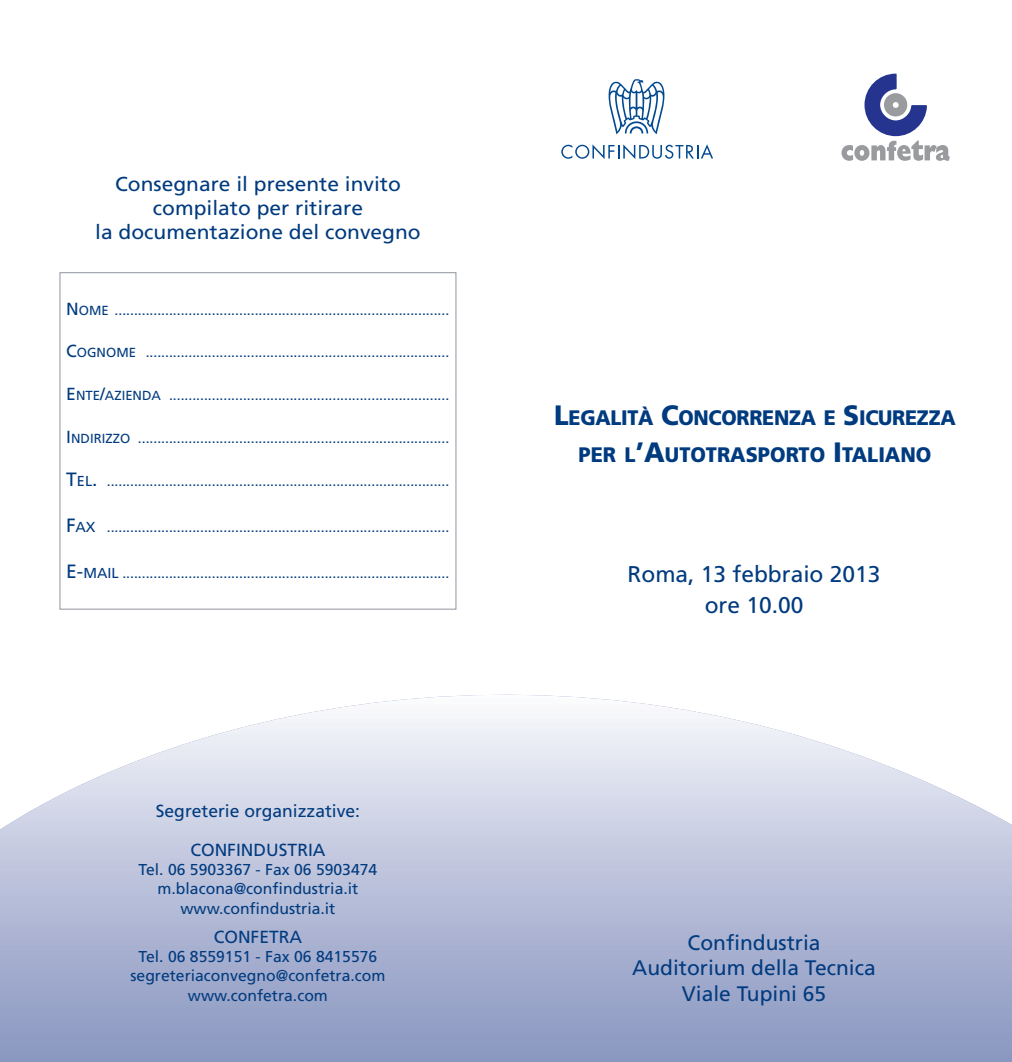
<style>
.page{position:relative;width:1012px;height:1062px;background:#fff}
.page>*{position:absolute;margin:0;border:0;box-sizing:border-box;transform-origin:0 0}
.t1{font:22.75px/31.3px "Frutiger LT Std";color:#013b7f;text-align:center}
.t2{font:900 21px/36.8px "Frutiger";letter-spacing:-.015em;color:#013b7f;text-align:center;scale:.94 1}
.t3{font:21px/25.2px "Frutiger LT Std";color:#013b7f;text-align:center}
.t4{font:20.12px/24.2px "Frutiger LT Std";color:#013b7f;text-align:center;scale:1.04 1}
.t5{font:17.5px "Frutiger LT Std";color:#013b7f}
.t6{font:15.75px/19.2px "Frutiger LT Std";color:#013b7f;text-align:center}
.t7{font:14px "Frutiger LT Std";color:#013b7f}
.s1{font-size:17.5px}
.s2{font-size:13.12px}
.s3{font-size:19.25px}
.s4{font-size:14.35px}
.s5{font-size:28px}
</style>
<div class="page">
<svg style="left:0;top:694px;width:1012px;height:368px"></svg>
<svg style="left:561px;top:144px;width:152px;height:15px"></svg>
<svg style="left:608px;top:79px;width:57px;height:55px"></svg>
<svg style="left:841px;top:74px;width:109px;height:87px"></svg>
<div style="left:60px;top:272px;width:396px;height:337px;border:1px solid #8f959d"></div>
<h3 class="t4" style="left:95px;top:173px;width:315px">Consegnare il presente invito compilato per ritirare<br>la documentazione del convegno</h3>
<p class="t7" style="left:66px;top:304px;width:384px"><span class="s1">N</span><span class="s2">OME</span> ......................................................................................</p>
<p class="t7" style="left:66px;top:346px;width:384px"><span class="s1">C</span><span class="s2">OGNOME</span> ..............................................................................</p>
<p class="t7" style="left:66px;top:389px;width:385px"><span class="s1">E</span><span class="s2">NTE</span><span class="s1">/</span><span class="s2">AZIENDA</span> ........................................................................</p>
<p class="t7" style="left:66px;top:432px;width:384px"><span class="s1">I</span><span class="s2">NDIRIZZO</span> ................................................................................</p>
<p class="t7" style="left:66px;top:475px;width:384px"><span class="s3">T</span><span class="s4">EL</span><span class="s3">.</span> ........................................................................................</p>
<p class="t7" style="left:66px;top:521px;width:384px"><span class="s3">F</span><span class="s4">AX</span> ........................................................................................</p>
<p class="t7" style="left:66px;top:568px;width:384px"><span class="s3">E-</span><span class="s4">MAIL</span> ....................................................................................</p>
<p class="t5" style="left:156px;top:804px;width:206px">Segreterie organizzative:</p>
<p class="t5" style="left:190px;top:842px;width:137px">CONFINDUSTRIA</p>
<p class="t6" style="left:139px;top:861px;width:240px">Tel. 06 5903367 - Fax 06 5903474 m.blacona@confindustria.it www.confindustria.it</p>
<p class="t5" style="left:214px;top:929px;width:90px">CONFETRA</p>
<p class="t6" style="left:130px;top:948px;width:257px">Tel. 06 8559151 - Fax 06 8415576 segreteriaconvegno@confetra.com www.confetra.com</p>
<h2 class="t2" style="left:554px;top:401px;width:429px"><span class="s5">L</span>EGALITÀ <span class="s5">C</span>ONCORRENZA E <span class="s5">S</span>ICUREZZA<br>PER L<span class="s5">’A</span>UTOTRASPORTO <span class="s5">I</span>TALIANO</h2>
<h1 class="t1" style="left:628px;top:560px;width:254px">Roma, 13 febbraio 2013 ore 10.00</h1>
<h2 class="t3" style="left:632px;top:932px;width:245px">Confindustria<br>Auditorium della Tecnica<br>Viale Tupini 65</h2>
</div>
